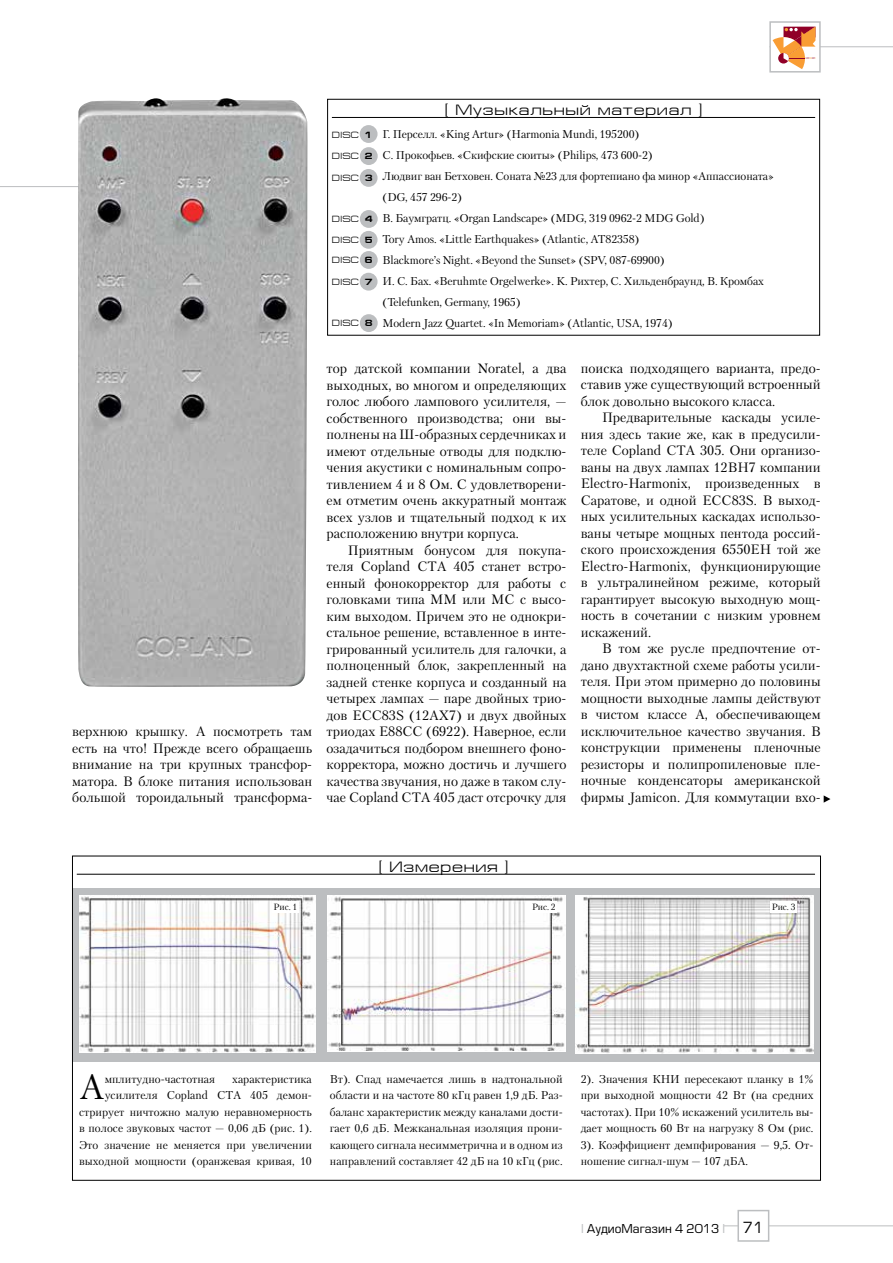
<style>
.page{position:relative;width:893px;height:1263px;background:#fff}
.page>*{position:absolute;margin:0;border:0;box-sizing:border-box;transform-origin:0 0}
.t1{font:34.8px "Petersburg";color:#000}
.t2{font:15px "Europe Extended C";letter-spacing:.05em;color:#000}
.t3{font:13.5px/16.5px "Petersburg";color:#000;text-align:justify}
.t4{font:12px "Europe C";color:#000}
.t5{font:11.25px/16.5px "Petersburg";letter-spacing:-.01em;color:#000;text-align:justify}
.t6{font:9px "Europe Extended C";color:#000}
.t7{font:9px "Petersburg";letter-spacing:-.015em;color:#000}
.s1{font-weight:700}
.s2{color:#bcbec0}
.s3{font-size:15px}
</style>
<div class="page">
<hr style="left:724px;top:1225px;width:169px;height:1px;background:#bcbec0">
<div style="left:737px;top:1210px;width:32px;height:32px;background:#fff;border:2px solid #bcbec0"></div>
<hr style="left:0;top:186px;width:196px;height:1px;background:#bcbec0">
<hr style="left:769px;top:46px;width:124px;height:1px;background:#bcbec0">
<div style="left:770px;top:22px;width:50px;height:50px;background:#fff"></div>
<svg style="left:773px;top:27px;width:42px;height:42px"></svg>
<div style="left:769px;top:21px;width:52px;height:52px;border:2px solid #bcbec0"></div>
<div style="left:327px;top:99px;width:493px;height:236px;border:1px solid #000"></div>
<div style="left:360px;top:125px;width:18px;height:18px;background:#bcbec0;border-radius:50%"></div>
<div style="left:360px;top:231px;width:18px;height:18px;background:#bcbec0;border-radius:50%"></div>
<div style="left:360px;top:273px;width:18px;height:18px;background:#bcbec0;border-radius:50%"></div>
<div style="left:360px;top:169px;width:18px;height:18px;background:#bcbec0;border-radius:50%"></div>
<div style="left:360px;top:210px;width:18px;height:18px;background:#bcbec0;border-radius:50%"></div>
<div style="left:360px;top:147px;width:18px;height:18px;background:#bcbec0;border-radius:50%"></div>
<div style="left:360px;top:314px;width:18px;height:18px;background:#bcbec0;border-radius:50%"></div>
<div style="left:360px;top:251px;width:18px;height:18px;background:#bcbec0;border-radius:50%"></div>
<hr style="left:332px;top:117px;width:483px;height:1px;background:#000">
<svg style="left:824px;top:795px;width:6px;height:8px"></svg>
<div style="left:72px;top:888px;width:749px;height:173px;background:#bcbec0"></div>
<hr style="left:77px;top:874px;width:738px;height:1px;background:#000">
<img style="left:79px;top:896px;width:236px;height:157px">
<img style="left:327px;top:896px;width:239px;height:156px">
<img style="left:575px;top:896px;width:238px;height:157px">
<div style="left:272px;top:901px;width:26px;height:12px;background:#fff"></div>
<div style="left:530px;top:901px;width:27px;height:12px;background:#fff"></div>
<div style="left:770px;top:901px;width:27px;height:12px;background:#fff"></div>
<img style="left:78px;top:98px;width:230px;height:589px">
<p class="t3" style="left:72px;top:723px;width:241px">верхнюю крышку. А посмотреть там есть на что! Прежде всего обращаешь внимание на три крупных трансфор&shy;матора. В блоке питания использован большой тороидальный трансформа-</p>
<p class="t6" style="left:332px;top:130px;width:42px">DISC <span class="s1">1</span></p>
<p class="t6" style="left:332px;top:151px;width:42px">DISC <span class="s1">2</span></p>
<p class="t6" style="left:332px;top:173px;width:42px">DISC <span class="s1">3</span></p>
<p class="t6" style="left:332px;top:214px;width:42px">DISC <span class="s1">4</span></p>
<p class="t6" style="left:332px;top:235px;width:42px">DISC <span class="s1">5</span></p>
<p class="t6" style="left:332px;top:277px;width:42px">DISC <span class="s1">7</span></p>
<p class="t6" style="left:332px;top:255px;width:42px">DISC <span class="s1">6</span></p>
<p class="t6" style="left:332px;top:318px;width:42px">DISC <span class="s1">8</span></p>
<p class="t2" style="left:445px;top:102px;width:259px">[ Музыкальный материал ]</p>
<p class="t5" style="left:383px;top:124px;width:393px;line-height:21px;text-align:left">Г. Перселл. «King Artur» (Harmonia Mundi, 195200)<br>C. Прокофьев. «Скифские сюиты» (Philips, 473 600-2)<br>Людвиг ван Бетховен. Соната №23 для фортепиано фа минор «Аппассионата» (DG, 457 296-2)<br>В. Баумгратц. «Organ Landscape» (MDG, 319 0962-2 MDG Gold)<br>Tory Amos. «Little Earthquakes» (Atlantic, AT82358)<br>Blackmore’s Night. «Beyond the Sunset» (SPV, 087-69900)<br>И. С. Бах. «Beruhmte Orgelwerke». K. Рихтер, С. Хильденбраунд, В. Кромбах (Telefunken, Germany, 1965)<br>Modern Jazz Quartet. «In Memoriam» (Atlantic, USA, 1974)</p>
<p class="t3" style="left:327px;top:360px;width:241px">тор датской компании Noratel, а два выходных, во многом и определяющих голос любого лампового усилителя, — собственного производства; они вы&shy;полнены на Ш-образных сердечниках и имеют отдельные отводы для подклю&shy;чения акустики с номинальным сопро&shy;тивлением 4 и 8 Ом. С удовлетворени&shy;ем отметим очень аккуратный монтаж всех узлов и тщательный подход к их расположению внутри корпуса.</p>
<p class="t3" style="left:327px;top:542px;width:241px;text-indent:21px">Приятным бонусом для покупа&shy;теля Copland CTA 405 станет встро&shy;енный фонокорректор для работы с головками типа MM или MC с высо&shy;ким выходом. Причем это не однокри&shy;стальное решение, вставленное в инте&shy;грированный усилитель для галочки, а полноценный блок, закрепленный на задней стенке корпуса и созданный на четырех лампах — паре двойных трио&shy;дов ECC83S (12AX7) и двух двойных триодах E88CC (6922). Наверное, если озадачиться подбором внешнего фоно&shy;корректора, можно достичь и лучшего качества звучания, но даже в таком слу&shy;чае Copland CTA 405 даст отсрочку для</p>
<p class="t3" style="left:581px;top:360px;width:241px">поиска подходящего варианта, предо&shy;ставив уже существующий встроенный блок довольно высокого класса.</p>
<p class="t3" style="left:581px;top:409px;width:241px;text-indent:21px">Предварительные каскады усиле&shy;ния здесь такие же, как в предусили&shy;теле Copland CTA 305. Они организо&shy;ваны на двух лампах 12BH7 компании Electro-Harmonix, произведенных в Саратове, и одной ECC83S. В выход&shy;ных усилительных каскадах использо&shy;ваны четыре мощных пентода россий&shy;ского происхождения 6550EH той же Electro-Harmonix, функционирующие в ультралинейном режиме, который гарантирует высокую выходную мощ&shy;ность в сочетании с низким уровнем искажений.</p>
<p class="t3" style="left:581px;top:640px;width:241px;text-indent:21px">В том же русле предпочтение от&shy;дано двухтактной схеме работы усили&shy;теля. При этом примерно до половины мощности выходные лампы действуют в чистом классе A, обеспечивающем исключительное качество звучания. В конструкции применены пленочные резисторы и полипропиленовые пле&shy;ночные конденсаторы американской фирмы Jamicon. Для коммутации вхо-</p>
<p class="t2" style="left:379px;top:859px;width:131px">[ Измерения ]</p>
<p class="t7" style="left:274px;top:901px;width:25px">Рис. 1</p>
<p class="t7" style="left:532px;top:901px;width:25px">Рис. 2</p>
<p class="t7" style="left:772px;top:901px;width:25px">Рис. 3</p>
<p class="t5" style="left:79px;top:1070px;width:234px;text-align:right">характеристика<br>усилителя Copland CTA 405 демон&shy;стрирует ничтожно малую неравномерность в полосе звуковых частот — 0,06 дБ (рис. 1).<br>Это значение не меняется при увеличении выходной мощности (оранжевая кривая, 10</p>
<p class="t5" style="left:330px;top:1071px;width:234px">Вт). Спад намечается лишь в надтональной области и на частоте 80 кГц равен 1,9 дБ. Раз&shy;баланс характеристик между каналами дости&shy;гает 0,6 дБ. Межканальная изоляция прони&shy;кающего сигнала несимметрична и в одном из направлений составляет 42 дБ на 10 кГц (рис.</p>
<p class="t5" style="left:581px;top:1071px;width:234px">2). Значения КН И пересекают планку в 1% при выходной мощности 42 Вт (на средних частотах). При 10% искажений усилитель вы&shy;дает мощность 60 Вт на нагрузку 8 Ом (рис.<br>3). Коэффициент демпфирования — 9,5. От&shy;ношение сигнал-шум — 107 дБА.</p>
<h1 class="t1" style="left:79px;top:1063px;width:26px">А</h1>
<p class="t5" style="left:105px;top:1070px;width:112px">мплитудно-частотная</p>
<p class="t4" style="left:581px;top:1222px;width:184px"><span class="s2">I</span> АудиоМагазин 4 2013 <span class="s2">I</span> <span class="s3">71</span></p>
</div>
